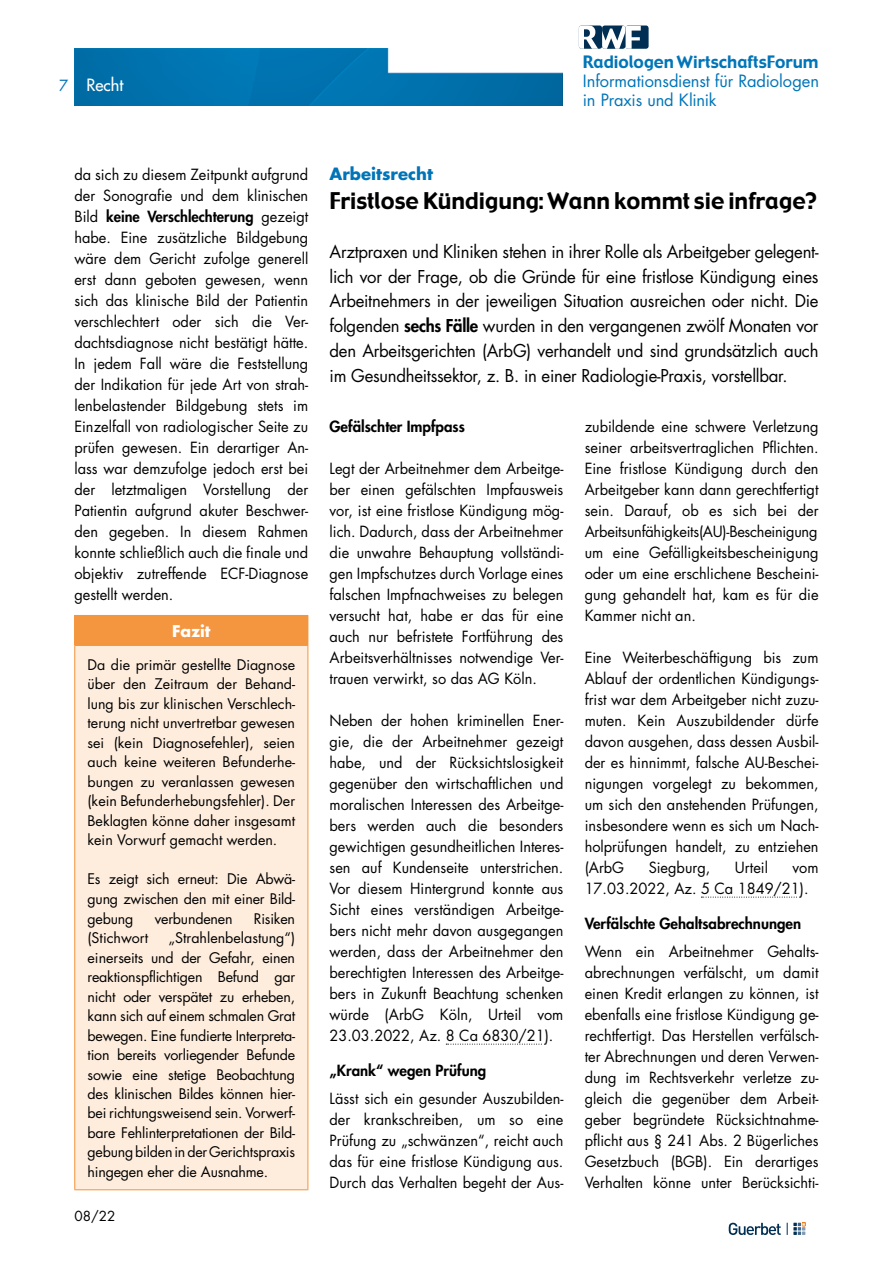
<style>
.page{position:relative;width:893px;height:1263px;background:#fff}
.page>*{position:absolute;margin:0;border:0;box-sizing:border-box;transform-origin:0 0}
.t1{font:22.5px "Gadget";color:#000}
.t2{font:17.25px/24.8px "Futura Std";letter-spacing:-.015em;color:#000;text-align:justify}
.t3{font:16.65px "Gadget";color:#0075b8}
.t4{font:16.5px/18.8px "Futura Std";letter-spacing:-.005em;color:#0075b8}
.t5{font:700 16.5px "Futura Std";color:#0074b7}
.t6{font:500 16.5px "Futura Std";color:#fff}
.t7{font:700 15.75px "Futura Std";color:#fff}
.t8{font:15px/21px "Futura Std";color:#000;text-align:justify}
.t9{font:800 15px "Futura Std";color:#000}
.t10{font:15px "Futura Std";color:#0074b7}
.t11{font:14.25px/19.5px "Futura Std";letter-spacing:-.015em;color:#000;text-align:justify}
.t12{font:13.5px "Futura Std";color:#000}
.s1{font-weight:800}
</style>
<div class="page">
<svg style="left:729px;top:1223px;width:52px;height:12px"></svg>
<svg style="left:787px;top:1223px;width:18px;height:12px"></svg>
<div style="left:625px;top:26px;width:24px;height:23px;background:#002f53;border-radius:3px"></div>
<svg style="left:579px;top:26px;width:62px;height:23px"></svg>
<img style="left:74px;top:49px;width:489px;height:57px">
<div style="left:75px;top:615px;width:233px;height:30px;background:#f4953f"></div>
<div style="left:75px;top:645px;width:233px;height:545px;background:#feeddd"></div>
<hr style="left:74px;top:615px;width:234px;height:1px;background:#f4953f">
<svg style="left:74px;top:616px;width:1px;height:29px"></svg>
<svg style="left:308px;top:616px;width:1px;height:29px"></svg>
<hr style="left:74px;top:645px;width:234px;height:1px;background:#f4953f">
<hr style="left:74px;top:646px;width:1px;height:543px;background:#f4953f">
<hr style="left:308px;top:646px;width:1px;height:543px;background:#f4953f">
<hr style="left:74px;top:1189px;width:234px;height:1px;background:#f4953f">
<svg style="left:446px;top:1044px;width:99px;height:1px"></svg>
<svg style="left:701px;top:897px;width:99px;height:1px"></svg>
<p class="t10" style="left:59px;top:76px;width:11px">7</p>
<p class="t6" style="left:86px;top:74px;width:38px">Recht</p>
<p class="t3" style="left:583px;top:52px;width:237px">Radiologen WirtschaftsForum</p>
<p class="t4" style="left:583px;top:72px;width:238px">Informationsdienst für Radiologen in Praxis und Klinik</p>
<p class="t8" style="left:74px;top:164px;width:235px">da sich zu diesem Zeitpunkt aufgrund der Sonografie und dem klinischen Bild <span class="s1">keine Verschlechterung</span> gezeigt habe. Eine zusätzliche Bildgebung wäre dem Gericht zufolge generell erst dann geboten gewesen, wenn sich das klinische Bild der Patientin verschlechtert oder sich die Ver&shy;dachtsdiagnose nicht bestätigt hätte.<br>In jedem Fall wäre die Feststellung der Indikation für jede Art von strah&shy;lenbelastender Bildgebung stets im Einzelfall von radiologischer Seite zu prüfen gewesen. Ein derartiger An&shy;lass war demzufolge jedoch erst bei der letztmaligen Vorstellung der Patientin aufgrund akuter Beschwer&shy;den gegeben. In diesem Rahmen konnte schließlich auch die finale und objektiv zutreffende ECF-Diagnose gestellt werden.</p>
<p class="t7" style="left:172px;top:620px;width:40px">Fazit</p>
<p class="t11" style="left:88px;top:655px;width:209px">Da die primär gestellte Diagnose über den Zeitraum der Behand&shy;lung bis zur klinischen Verschlech&shy;terung nicht unvertretbar gewesen sei (kein Diagnosefehler), seien auch keine weiteren Befunderhe&shy;bungen zu veranlassen gewesen (kein Befunderhebungsfehler). Der Beklagten könne daher insgesamt kein Vorwurf gemacht werden.</p>
<p class="t11" style="left:88px;top:870px;width:209px">Es zeigt sich erneut: Die Abwä&shy;gung zwischen den mit einer Bild&shy;gebung</p>
<p class="t11" style="left:155px;top:909px;width:79px">verbundenen</p>
<p class="t11" style="left:254px;top:909px;width:43px">Risiken</p>
<p class="t11" style="left:88px;top:928px;width:209px;text-indent:81px">„Strahlenbelastung“) einerseits und der Gefahr, einen reaktionspflichtigen Befund gar nicht oder verspätet zu erheben, kann sich auf einem schmalen Grat bewegen. Eine fundierte Interpreta&shy;tion bereits vorliegender Befunde sowie eine stetige Beobachtung des klinischen Bildes können hier&shy;bei richtungsweisend sein. Vorwerf&shy;bare Fehlinterpretationen der Bild&shy;gebung bilden in der Gerichtspraxis hingegen eher die Ausnahme.</p>
<p class="t11" style="left:88px;top:928px;width:62px">(Stichwort</p>
<p class="t12" style="left:74px;top:1207px;width:42px">08/22</p>
<p class="t5" style="left:330px;top:163px;width:105px">Arbeitsrecht</p>
<h1 class="t1" style="left:330px;top:186px;width:489px">Fristlose Kündigung: Wann kommt sie infrage?</h1>
<p class="t2" style="left:330px;top:239px;width:491px">Arztpraxen und Kliniken stehen in ihrer Rolle als Arbeitgeber gelegent&shy;lich vor der Frage, ob die Gründe für eine fristlose Kündigung eines Arbeitnehmers in der jeweiligen Situation ausreichen oder nicht. Die folgenden <span class="s1">sechs Fälle</span> wurden in den vergangenen zwölf Monaten vor den Arbeitsgerichten (ArbG) verhandelt und sind grundsätzlich auch im Gesundheitssektor, z. B. in einer Radiologie-Praxis, vorstellbar.</p>
<p class="t9" style="left:330px;top:417px;width:137px">Gefälschter Impfpass</p>
<p class="t8" style="left:330px;top:458px;width:235px">Legt der Arbeitnehmer dem Arbeitge&shy;ber einen gefälschten Impfausweis vor, ist eine fristlose Kündigung mög&shy;lich. Dadurch, dass der Arbeitnehmer die unwahre Behauptung vollständi&shy;gen Impfschutzes durch Vorlage eines falschen Impfnachweises zu belegen versucht hat, habe er das für eine auch nur befristete Fortführung des Arbeitsverhältnisses notwendige Ver&shy;trauen verwirkt, so das AG Köln.</p>
<p class="t8" style="left:330px;top:710px;width:235px">Neben der hohen kriminellen Ener&shy;gie, die der Arbeitnehmer gezeigt habe, und der Rücksichtslosigkeit gegenüber den wirtschaftlichen und moralischen Interessen des Arbeitge&shy;bers werden auch die besonders gewichtigen gesundheitlichen Interes&shy;sen auf Kundenseite unterstrichen.<br>Vor diesem Hintergrund konnte aus Sicht eines verständigen Arbeitge&shy;bers nicht mehr davon ausgegangen werden, dass der Arbeitnehmer den berechtigten Interessen des Arbeitge&shy;bers in Zukunft Beachtung schenken würde (ArbG Köln, Urteil vom 23.03.2022, Az. 8 Ca 6830/21).</p>
<p class="t9" style="left:330px;top:1060px;width:158px">„Krank“ wegen Prüfung</p>
<p class="t8" style="left:330px;top:1088px;width:235px">Lässt sich ein gesunder Auszubilden&shy;der krankschreiben, um so eine Prüfung zu „schwänzen“, reicht auch das für eine fristlose Kündigung aus.<br>Durch das Verhalten begeht der Aus-</p>
<p class="t8" style="left:585px;top:416px;width:235px">zubildende eine schwere Verletzung seiner arbeitsvertraglichen Pflichten.<br>Eine fristlose Kündigung durch den Arbeitgeber kann dann gerechtfertigt sein. Darauf, ob es sich bei der Arbeitsunfähigkeits(AU)-Bescheinigung um eine Gefälligkeitsbescheinigung oder um eine erschlichene Bescheini&shy;gung gehandelt hat, kam es für die Kammer nicht an.</p>
<p class="t8" style="left:585px;top:647px;width:235px">Eine Weiterbeschäftigung bis zum Ablauf der ordentlichen Kündigungs&shy;frist war dem Arbeitgeber nicht zuzu&shy;muten. Kein Auszubildender dürfe davon ausgehen, dass dessen Ausbil&shy;der es hinnimmt, falsche AU-Beschei&shy;nigungen vorgelegt zu bekommen, um sich den anstehenden Prüfungen, insbesondere wenn es sich um Nach&shy;holprüfungen handelt, zu entziehen (ArbG</p>
<p class="t8" style="left:649px;top:857px;width:63px">Siegburg,</p>
<p class="t8" style="left:735px;top:857px;width:35px">Urteil</p>
<p class="t8" style="left:585px;top:857px;width:235px;text-indent:208px">vom<br>17.03.2022, Az. 5 Ca 1849/21).</p>
<p class="t9" style="left:585px;top:913px;width:218px">Verfälschte Gehaltsabrechnungen</p>
<p class="t8" style="left:585px;top:941px;width:235px">Wenn ein Arbeitnehmer Gehalts&shy;abrechnungen verfälscht, um damit einen Kredit erlangen zu können, ist ebenfalls eine fristlose Kündigung ge&shy;rechtfertigt. Das Herstellen verfälsch&shy;ter Abrechnungen und deren Verwen&shy;dung im Rechtsverkehr verletze zu&shy;gleich die gegenüber dem Arbeit&shy;geber begründete Rücksichtnahme&shy;pflicht aus § 241 Abs. 2 Bügerliches Gesetzbuch (BGB). Ein derartiges Verhalten könne unter Berücksichti-</p>
</div>
